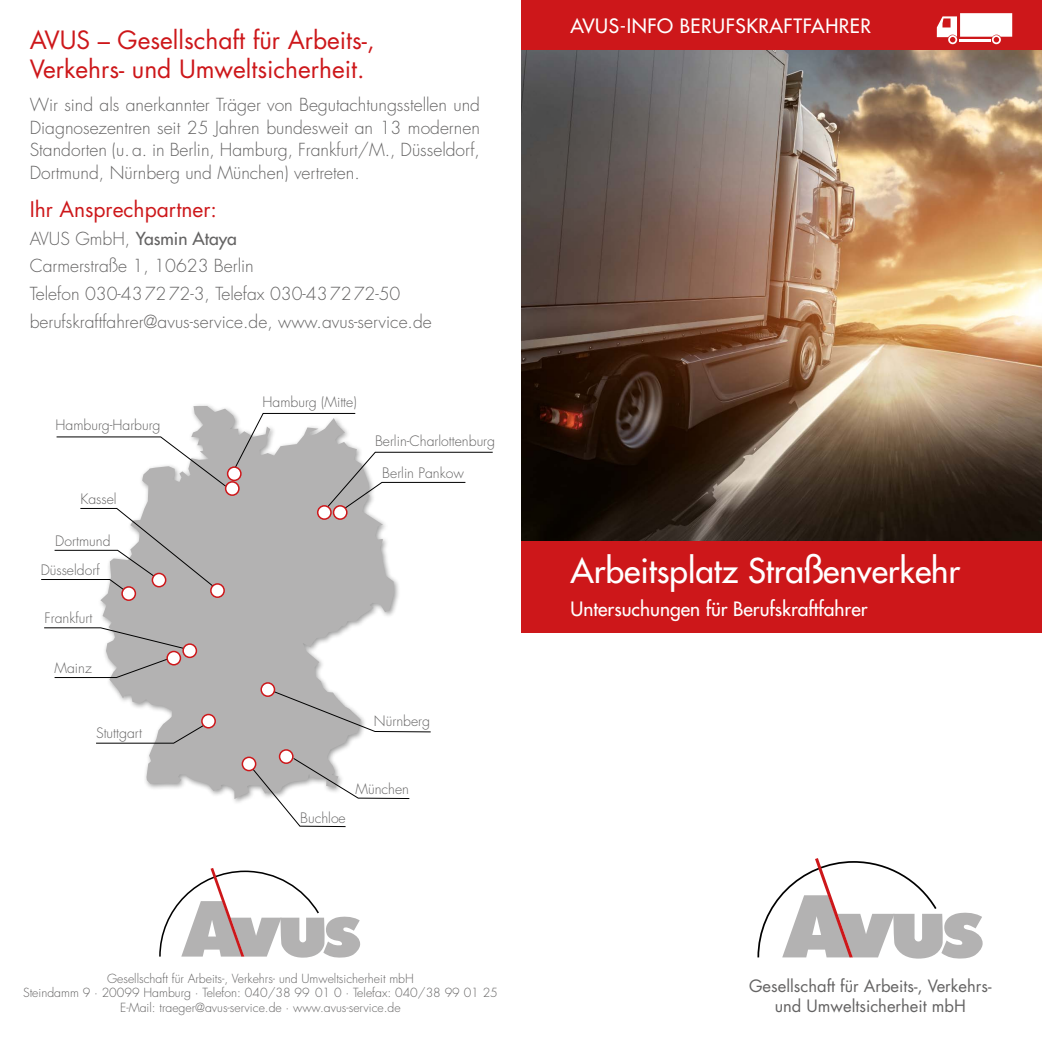
<style>
.page{position:relative;width:1042px;height:1042px;background:#fff}
.page>*{position:absolute;margin:0;border:0;box-sizing:border-box;transform-origin:0 0}
.t1{font:33.25px "Futura LT";color:#fff}
.t2{font:24.5px/29.4px "Futura LT";color:#cd171a}
.t3{font:21px "Futura LT";color:#cd171a}
.t4{font:19.25px "Futura LT";color:#fff}
.t5{font:19.25px "Futura LT";letter-spacing:.03em;color:#fff}
.t6{font:300 17.5px/22.8px "Futura LT";color:#646363;text-align:justify}
.t7{font:16.45px/19.8px "Futura LT";color:#646363;text-align:center}
.t8{font:300 14px/29.2px "Futura LT";color:#646363}
.t9{font:300 12.25px/14.7px "Futura LT";color:#646363;text-align:center}
.s1{font-weight:400}
</style>
<div class="page">
<img style="left:521px;top:50px;width:521px;height:491px">
<div style="left:521px;top:0;width:521px;height:50px;background:#cd171a"></div>
<div style="left:521px;top:541px;width:521px;height:91px;background:#cd171a"></div>
<svg style="left:757px;top:858px;width:226px;height:101px"></svg>
<svg style="left:159px;top:868px;width:201px;height:90px"></svg>
<svg style="left:937px;top:13px;width:75px;height:24px"></svg>
<hr style="left:959px;top:40px;width:31px;height:2px;background:#fff">
<div style="left:948px;top:35px;width:9px;height:9px;border:2px solid #fff;border-radius:50%"></div>
<div style="left:992px;top:35px;width:9px;height:9px;border:2px solid #fff;border-radius:50%"></div>
<svg style="left:100px;top:406px;width:294px;height:393px;fill:#b3b2b2"></svg>
<svg style="left:96px;top:720px;width:116px;height:24px"></svg>
<svg style="left:44px;top:627px;width:144px;height:23px"></svg>
<svg style="left:54px;top:657px;width:118px;height:21px"></svg>
<svg style="left:249px;top:757px;width:161px;height:70px"></svg>
<svg style="left:272px;top:690px;width:159px;height:42px"></svg>
<svg style="left:41px;top:413px;width:452px;height:181px"></svg>
<svg style="left:280px;top:750px;width:13px;height:13px"></svg>
<div style="left:279px;top:749px;width:15px;height:15px;border:2px solid #cd171a;border-radius:50%"></div>
<div style="left:282px;top:752px;width:9px;height:9px;background:#fff;border-radius:50%"></div>
<div style="left:242px;top:756px;width:14px;height:15px;border:2px solid #cd171a;border-radius:50%"></div>
<div style="left:244px;top:759px;width:10px;height:9px;background:#fff;border-radius:50%"></div>
<div style="left:201px;top:714px;width:15px;height:14px;border:2px solid #cd171a;border-radius:50%"></div>
<div style="left:204px;top:716px;width:9px;height:10px;background:#fff;border-radius:50%"></div>
<svg style="left:183px;top:644px;width:13px;height:13px"></svg>
<div style="left:182px;top:643px;width:15px;height:15px;border:2px solid #cd171a;border-radius:50%"></div>
<div style="left:185px;top:646px;width:9px;height:9px;background:#fff;border-radius:50%"></div>
<svg style="left:261px;top:683px;width:13px;height:13px"></svg>
<div style="left:260px;top:682px;width:15px;height:15px;border:2px solid #cd171a;border-radius:50%"></div>
<div style="left:263px;top:685px;width:9px;height:9px;background:#fff;border-radius:50%"></div>
<div style="left:152px;top:573px;width:14px;height:14px;border:2px solid #cd171a;border-radius:50%"></div>
<div style="left:154px;top:575px;width:10px;height:10px;background:#fff;border-radius:50%"></div>
<svg style="left:122px;top:587px;width:13px;height:13px"></svg>
<div style="left:121px;top:586px;width:15px;height:15px;border:2px solid #cd171a;border-radius:50%"></div>
<div style="left:124px;top:589px;width:9px;height:9px;background:#fff;border-radius:50%"></div>
<svg style="left:211px;top:584px;width:13px;height:13px"></svg>
<div style="left:210px;top:583px;width:15px;height:15px;border:2px solid #cd171a;border-radius:50%"></div>
<div style="left:213px;top:586px;width:9px;height:9px;background:#fff;border-radius:50%"></div>
<div style="left:166px;top:651px;width:15px;height:14px;border:2px solid #cd171a;border-radius:50%"></div>
<div style="left:169px;top:653px;width:9px;height:10px;background:#fff;border-radius:50%"></div>
<svg style="left:228px;top:467px;width:13px;height:13px"></svg>
<div style="left:227px;top:466px;width:15px;height:15px;border:2px solid #cd171a;border-radius:50%"></div>
<div style="left:230px;top:469px;width:9px;height:9px;background:#fff;border-radius:50%"></div>
<svg style="left:226px;top:482px;width:13px;height:13px"></svg>
<div style="left:225px;top:481px;width:15px;height:15px;border:2px solid #cd171a;border-radius:50%"></div>
<div style="left:228px;top:484px;width:9px;height:9px;background:#fff;border-radius:50%"></div>
<div style="left:333px;top:505px;width:14px;height:15px;border:2px solid #cd171a;border-radius:50%"></div>
<div style="left:335px;top:508px;width:10px;height:9px;background:#fff;border-radius:50%"></div>
<svg style="left:318px;top:506px;width:13px;height:13px"></svg>
<div style="left:317px;top:505px;width:15px;height:15px;border:2px solid #cd171a;border-radius:50%"></div>
<div style="left:320px;top:508px;width:9px;height:9px;background:#fff;border-radius:50%"></div>
<h2 class="t2" style="left:30px;top:25px;width:346px">AVUS – Gesellschaft für Arbeits-,<br>Verkehrs- und Umweltsicherheit.</h2>
<p class="t6" style="left:30px;top:94px;width:452px">Wir sind als anerkannter Träger von Begutachtungsstellen und Diagnosezentren seit 25 Jahren bundesweit an 13 modernen Standorten (u.a. in Berlin, Hamburg, Frankfurt/M., Düsseldorf, Dortmund, Nürnberg und München) vertreten.</p>
<p class="t3" style="left:30px;top:196px;width:189px">Ihr Ansprechpartner:</p>
<p class="t6" style="left:30px;top:225px;width:403px;line-height:27.7px;text-align:left">AVUS GmbH, <span class="s1">Yasmin Ataya<br></span>Carmerstraße 1, 10623 Berlin<br>Telefon 030-437272-3, Telefax 030-437272-50 berufskraftfahrer@avus-service.de, www.avus-service.de</p>
<p class="t8" style="left:56px;top:410px;width:106px">Hamburg-Harburg</p>
<p class="t8" style="left:80px;top:484px;width:38px">Kassel</p>
<p class="t8" style="left:41px;top:526px;width:71px;text-indent:15px">Dortmund<br>Düsseldorf</p>
<p class="t8" style="left:45px;top:604px;width:49px">Frankfurt</p>
<p class="t8" style="left:55px;top:654px;width:39px">Mainz</p>
<p class="t8" style="left:96px;top:719px;width:47px">Stuttgart</p>
<p class="t8" style="left:262px;top:387px;width:96px">Hamburg (Mitte)</p>
<p class="t8" style="left:375px;top:426px;width:122px">Berlin-Charlottenburg</p>
<p class="t8" style="left:382px;top:458px;width:83px">Berlin Pankow</p>
<p class="t8" style="left:374px;top:707px;width:58px">Nürnberg</p>
<p class="t8" style="left:300px;top:803px;width:47px">Buchloe</p>
<p class="t8" style="left:355px;top:774px;width:55px">München</p>
<p class="t9" style="left:23px;top:971px;width:476px">Gesellschaft für Arbeits-, Verkehrs- und Umweltsicherheit mbH<br>Steindamm 9 · 20099 Hamburg · Telefon: 040/38 99 01 0 · Telefax: 040/38 99 01 25<br>E-Mail: traeger@avus-service.de · www.avus-service.de</p>
<p class="t5" style="left:570px;top:13px;width:302px">AVUS-INFO BERUFSKRAFTFAHRER</p>
<h1 class="t1" style="left:570px;top:549px;width:391px">Arbeitsplatz Straßenverkehr</h1>
<p class="t4" style="left:570px;top:596px;width:298px">Untersuchungen für Berufskraftfahrer</p>
<p class="t7" style="left:749px;top:976px;width:244px">Gesellschaft für Arbeits-, Verkehrs&shy;und Umweltsicherheit mbH</p>
</div>
